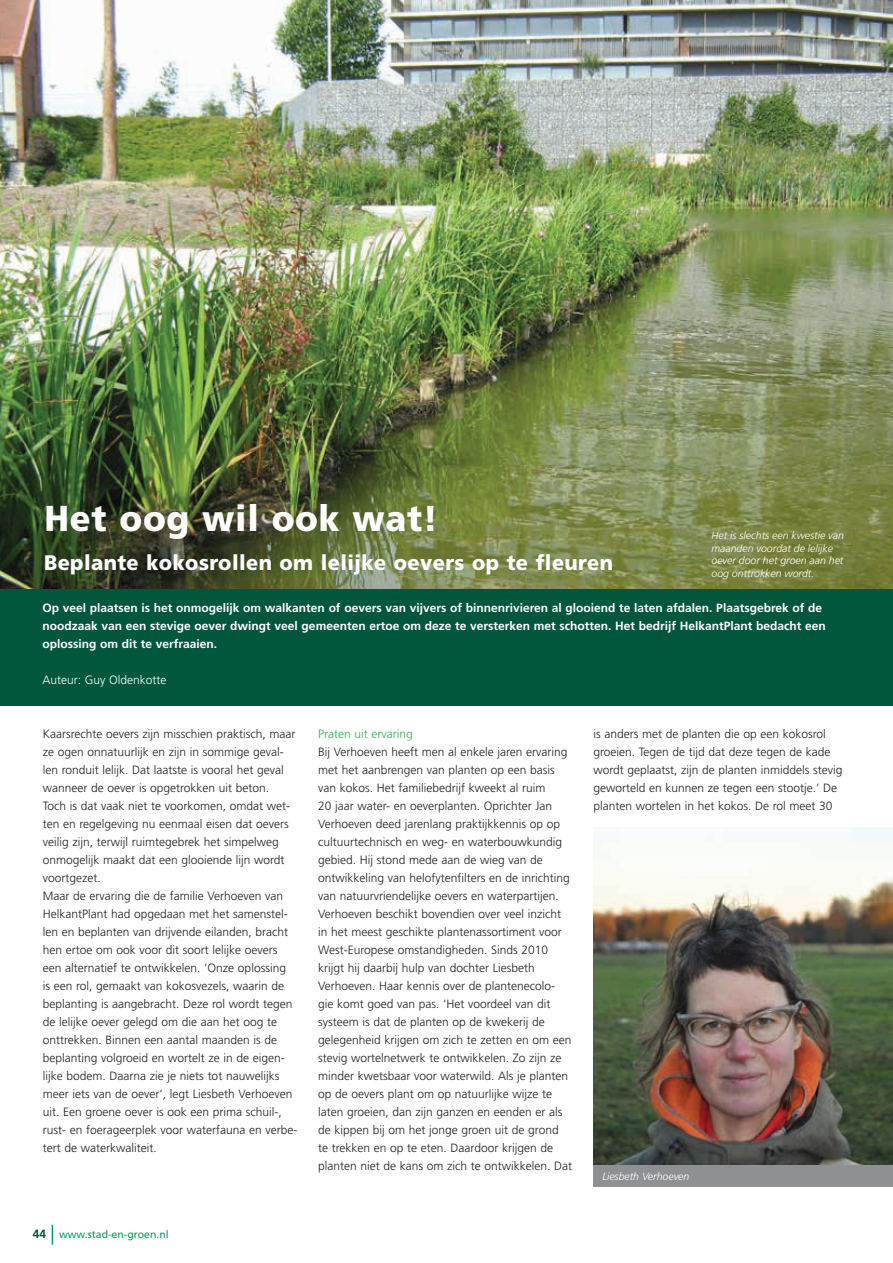
<style>
.page{position:relative;width:893px;height:1263px;background:#fff}
.page>*{position:absolute;margin:0;border:0;box-sizing:border-box;transform-origin:0 0}
.t1{font:900 36px "Frutiger";letter-spacing:.02em;color:#fff;scale:.95 1}
.t2{font:900 21px "Frutiger";letter-spacing:.02em;color:#fff;scale:.95 1}
.t3{font:300 12px/18px "Frutiger";color:#231f20}
.t4{font:700 12px/18px "Frutiger";color:#fff}
.t5{font:300 12px "Frutiger";color:#fff}
.t6{font:300 12px "Frutiger";color:#30b24a}
.t7{font:italic 300 10.5px/12.6px "Frutiger";color:#fff}
.t8{font:10.5px "Frutiger";color:#009e57}
.s1{font-weight:700;font-size:12px;color:#005840}
</style>
<div class="page">
<svg style="left:52px;top:1225px;width:1px;height:19px"></svg>
<img style="left:0;top:0;width:893px;height:589px">
<div style="left:0;top:589px;width:893px;height:116px;background:#00573c"></div>
<img style="left:593px;top:827px;width:300px;height:338px">
<div style="left:593px;top:1165px;width:300px;height:21px;background:#8e9093"></div>
<hr style="left:892px;top:0;width:1px;height:171px;background:#feca0a">
<h1 class="t1" style="left:44px;top:496px;width:416px">Het oog wil ook wat!</h1>
<h2 class="t2" style="left:44px;top:550px;width:600px">Beplante kokosrollen om lelijke oevers op te fleuren</h2>
<p class="t7" style="left:711px;top:529px;width:134px">Het is slechts een kwestie van maanden voordat de lelijke oever door het groen aan het oog onttrokken wordt.</p>
<p class="t4" style="left:43px;top:599px;width:785px">Op veel plaatsen is het onmogelijk om walkanten of oevers van vijvers of binnenrivieren al glooiend te laten afdalen. Plaatsgebrek of de noodzaak van een stevige oever dwingt veel gemeenten ertoe om deze te versterken met schotten. Het bedrijf HelkantPlant bedacht een oplossing om dit te verfraaien.</p>
<p class="t5" style="left:43px;top:673px;width:126px">Auteur: Guy Oldenkotte</p>
<p class="t3" style="left:43px;top:725px;width:256px">Kaarsrechte oevers zijn misschien praktisch, maar ze ogen onnatuurlijk en zijn in sommige geval&shy;len ronduit lelijk. Dat laatste is vooral het geval wanneer de oever is opgetrokken uit beton.<br>Toch is dat vaak niet te voorkomen, omdat wet&shy;ten en regelgeving nu eenmaal eisen dat oevers veilig zijn, terwijl ruimtegebrek het simpelweg onmogelijk maakt dat een glooiende lijn wordt voortgezet.<br>Maar de ervaring die de familie Verhoeven van HelkantPlant had opgedaan met het samenstel&shy;len en beplanten van drijvende eilanden, bracht hen ertoe om ook voor dit soort lelijke oevers een alternatief te ontwikkelen. ‘Onze oplossing<br>is een rol, gemaakt van kokosvezels, waarin de beplanting is aangebracht. Deze rol wordt tegen de lelijke oever gelegd om die aan het oog te onttrekken. Binnen een aantal maanden is de beplanting volgroeid en wortelt ze in de eigen&shy;lijke bodem. Daarna zie je niets tot nauwelijks meer iets van de oever’, legt Liesbeth Verhoeven uit. Een groene oever is ook een prima schuil-, rust- en foerageerplek voor waterfauna en verbe&shy;tert de waterkwaliteit.</p>
<p class="t6" style="left:318px;top:727px;width:96px">Praten uit ervaring</p>
<p class="t3" style="left:318px;top:743px;width:256px">Bij Verhoeven heeft men al enkele jaren ervaring met het aanbrengen van planten op een basis van kokos. Het familiebedrijf kweekt al ruim<br>20 jaar water- en oeverplanten. Oprichter Jan Verhoeven deed jarenlang praktijkkennis op op cultuurtechnisch en weg- en waterbouwkundig gebied. Hij stond mede aan de wieg van de ontwikkeling van helofytenfilters en de inrichting van natuurvriendelijke oevers en waterpartijen.<br>Verhoeven beschikt bovendien over veel inzicht in het meest geschikte plantenassortiment voor West-Europese omstandigheden. Sinds 2010 krijgt hij daarbij hulp van dochter Liesbeth Verhoeven. Haar kennis over de plantenecolo&shy;gie komt goed van pas. ‘Het voordeel van dit systeem is dat de planten op de kwekerij de gelegenheid krijgen om zich te zetten en om een stevig wortelnetwerk te ontwikkelen. Zo zijn ze minder kwetsbaar voor waterwild. Als je planten op de oevers plant om op natuurlijke wijze te laten groeien, dan zijn ganzen en eenden er als de kippen bij om het jonge groen uit de grond<br>te trekken en op te eten. Daardoor krijgen de planten niet de kans om zich te ontwikkelen. Dat</p>
<p class="t8" style="left:33px;top:1228px;width:137px"><span class="s1">44</span> www.stad-en-groen.nl</p>
<p class="t3" style="left:593px;top:725px;width:251px">is anders met de planten die op een kokosrol groeien. Tegen de tijd dat deze tegen de kade wordt geplaatst, zijn de planten inmiddels stevig geworteld en kunnen ze tegen een stootje.’ De planten wortelen in het kokos. De rol meet 30</p>
<p class="t7" style="left:602px;top:1170px;width:88px">Liesbeth Verhoeven</p>
</div>
